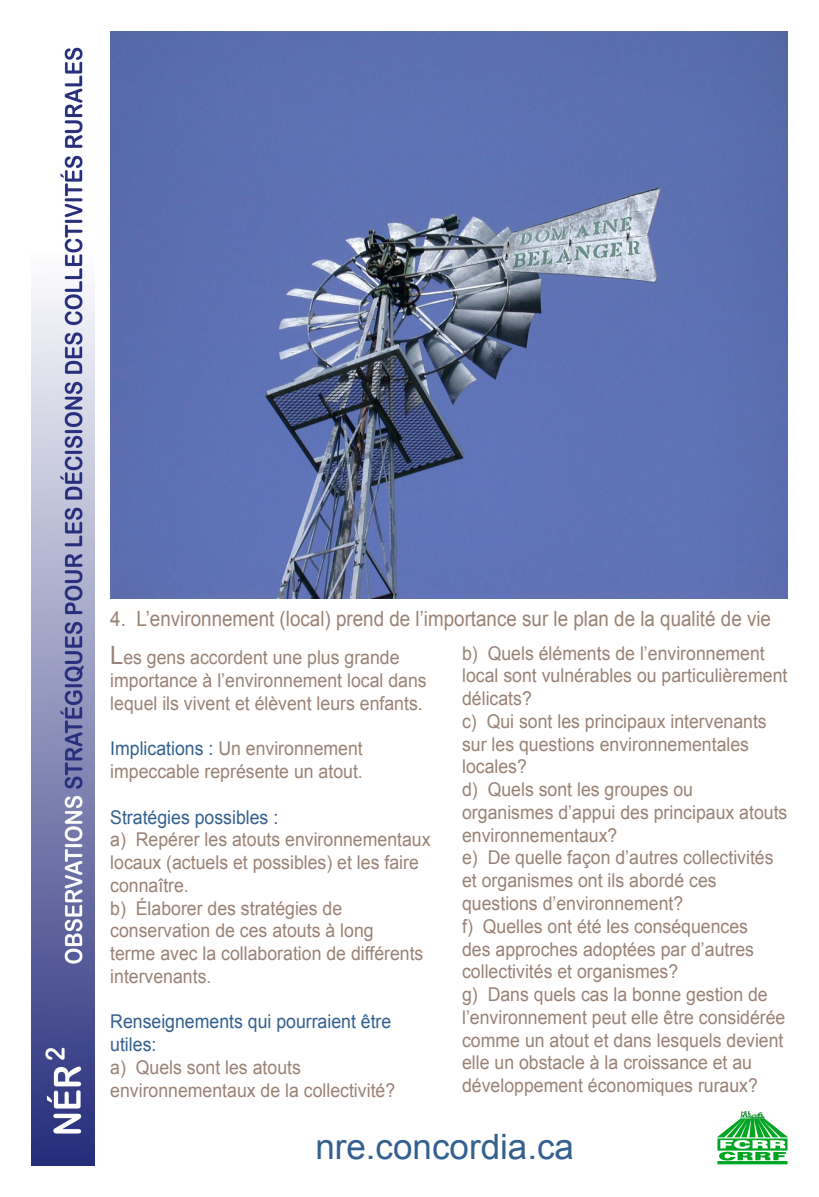
<style>
.page{position:relative;width:819px;height:1197px;background:#fff}
.page>*{position:absolute;margin:0;border:0;box-sizing:border-box;transform-origin:0 0}
.t1{font:35px "Arial";color:#34608f}
.t2{font:21px "Arial";color:#998276;scale:.9 1}
.t3{font:18.99px/22.8px "Arial";color:#998276;scale:.93 1}
.s1{font-size:25.29px}
.s2{color:#34608f}
</style>
<div class="page">
<img style="left:110px;top:32px;width:677px;height:566px">
<img style="left:32px;top:47px;width:62px;height:1119px">
<img style="left:718px;top:1111px;width:69px;height:54px">
<p class="t2" style="left:110px;top:605px;width:736px">4. L’environnement (local) prend de l’importance sur le plan de la qualité de vie</p>
<p class="t3" style="left:110px;top:646px;width:342px"><span class="s1">L</span>es gens accordent une plus grande importance à l’environnement local dans lequel ils vivent et élèvent leurs enfants.</p>
<p class="t3" style="left:110px;top:737px;width:273px"><span class="s2">Implications :</span> Un environnement impeccable représente un atout.</p>
<p class="t3" style="left:110px;top:806px;width:346px"><span class="s2">Stratégies possibles :<br></span>a) Repérer les atouts environnementaux locaux (actuels et possibles) et les faire connaître.<br>b) Élaborer des stratégies de conservation de ces atouts à long<br>terme avec la collaboration de différents intervenants.</p>
<p class="t3" style="left:110px;top:1011px;width:308px"><span class="s2">Renseignements qui pourraient être utiles:<br></span>a) Quels sont les atouts environnementaux de la collectivité?</p>
<p class="t3" style="left:462px;top:642px;width:351px">b) Quels éléments de l’environnement local sont vulnérables ou particulièrement délicats?<br>c) Qui sont les principaux intervenants sur les questions environnementales locales?<br>d) Quels sont les groupes ou organismes d’appui des principaux atouts environnementaux?<br>e) De quelle façon d’autres collectivités et organismes ont ils abordé ces questions d’environnement?<br>f) Quelles ont été les conséquences<br>des approches adoptées par d’autres collectivités et organismes?<br>g) Dans quels cas la bonne gestion de l’environnement peut elle être considérée comme un atout et dans lesquels devient elle un obstacle à la croissance et au développement économiques ruraux?</p>
<p class="t1" style="left:315px;top:1124px;width:260px">nre.concordia.ca</p>
</div>
